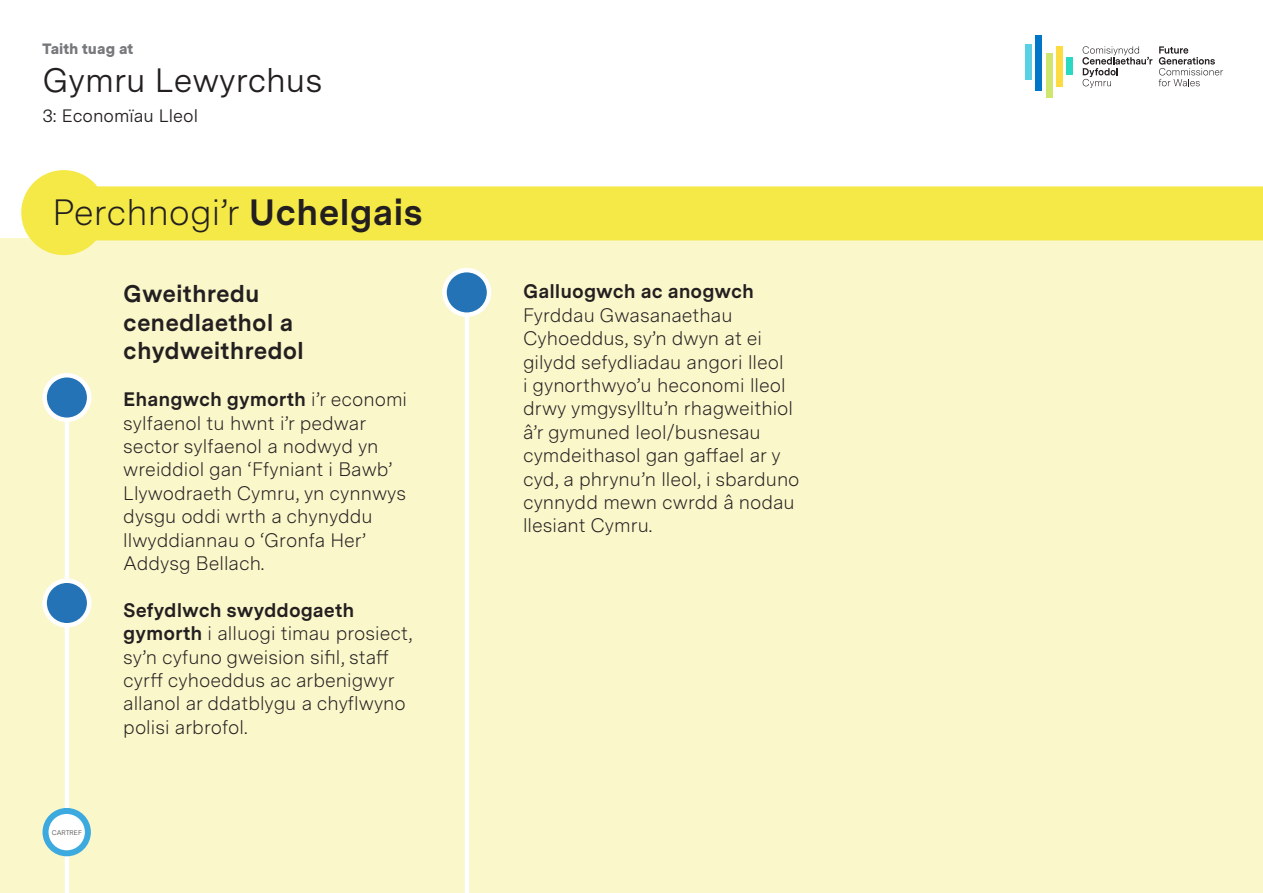
<style>
.page{position:relative;width:1263px;height:893px;background:#fff}
.page>*{position:absolute;margin:0;border:0;box-sizing:border-box;transform-origin:0 0}
.Text{font:300 36.6px "Messina Sans";color:#231f20}
.t1{font:33.75px "Messina Sans";color:#231f20}
.Text-2{font:700 24px/28.8px "Messina Sans";color:#231f20}
.Text-3{font:300 19.5px/23.4px "Messina Sans";color:#231f20}
.t2{font:18px "Messina Sans";color:#231f20}
.t3{font:900 15px "Messina Sans";color:#76787b}
.Text-4{font:300 6.75px "Messina Sans";color:#231f20}
.s1{font-weight:700}
</style>
<div class="page">
<div style="left:0;top:238px;width:1263px;height:655px;background:#faf7cb"></div>
<div style="left:21px;top:170px;width:85px;height:85px;background:#f4e947;border-radius:50%"></div>
<div style="left:1025px;top:44px;width:7px;height:35px;background:#59d0e4"></div>
<div style="left:1036px;top:35px;width:6px;height:55px;background:#0076c8"></div>
<div style="left:1046px;top:53px;width:6px;height:45px;background:#cee66e"></div>
<div style="left:1056px;top:46px;width:6px;height:40px;background:#ffdb42"></div>
<div style="left:1066px;top:57px;width:6px;height:18px;background:#2bd8c4"></div>
<svg style="left:1159px;top:46px;width:64px;height:40px"></svg>
<svg style="left:1082px;top:46px;width:70px;height:42px"></svg>
<div style="left:43px;top:186px;width:1220px;height:54px;background:#f4e947"></div>
<hr style="left:65px;top:397px;width:4px;height:496px;background:#fff">
<hr style="left:465px;top:292px;width:4px;height:601px;background:#fff">
<div style="left:45px;top:375px;width:44px;height:45px;background:#2473b6;border-radius:50%"></div>
<div style="left:42px;top:373px;width:49px;height:49px;border:4px solid #fff;border-radius:50%"></div>
<div style="left:45px;top:581px;width:44px;height:44px;background:#2473b6;border-radius:50%"></div>
<div style="left:42px;top:578px;width:49px;height:49px;border:4px solid #fff;border-radius:50%"></div>
<div style="left:46px;top:811px;width:42px;height:42px;background:#fff;border-radius:50%"></div>
<div style="left:43px;top:808px;width:48px;height:48px;border:6px solid #3daadf;border-radius:50%"></div>
<div style="left:444px;top:270px;width:45px;height:45px;background:#2473b6;border-radius:50%"></div>
<div style="left:442px;top:268px;width:49px;height:49px;border:4px solid #fff;border-radius:50%"></div>
<p class="t3" style="left:42px;top:40px;width:92px">Taith tuag at</p>
<p class="t1" style="left:42px;top:60px;width:281px">Gymru Lewyrchus</p>
<p class="t2" style="left:42px;top:105px;width:157px">3: Economïau Lleol</p>
<p class="Text" style="left:53px;top:190px;width:372px">Perchnogi’r <span class="s1">Uchelgais</span></p>
<p class="Text-4" style="left:52px;top:829px;width:31px">CARTREF</p>
<p class="Text-2" style="left:123px;top:280px;width:182px">Gweithredu cenedlaethol a chydweithredol</p>
<p class="Text-3" style="left:123px;top:388px;width:285px"><span class="s1">Ehangwch gymorth</span> i’r economi sylfaenol tu hwnt i’r pedwar sector sylfaenol a nodwyd yn wreiddiol gan ‘Ffyniant i Bawb’<br>Llywodraeth Cymru, yn cynnwys dysgu oddi wrth a chynyddu llwyddiannau o ‘Gronfa Her’<br>Addysg Bellach.</p>
<p class="Text-3" style="left:123px;top:599px;width:290px"><span class="s1">Sefydlwch swyddogaeth gymorth</span> i alluogi timau prosiect, sy’n cyfuno gweision sifil, staff cyrff cyhoeddus ac arbenigwyr allanol ar ddatblygu a chyflwyno polisi arbrofol.</p>
<p class="Text-3" style="left:523px;top:281px;width:278px"><span class="s1">Galluogwch ac anogwch<br></span>Fyrddau Gwasanaethau<br>Cyhoeddus, sy’n dwyn at ei gilydd sefydliadau angori lleol<br>i gynorthwyo’u heconomi lleol drwy ymgysylltu’n rhagweithiol â’r gymuned leol/busnesau cymdeithasol gan gaffael ar y cyd, a phrynu’n lleol, i sbarduno cynnydd mewn cwrdd â nodau llesiant Cymru.</p>
</div>
